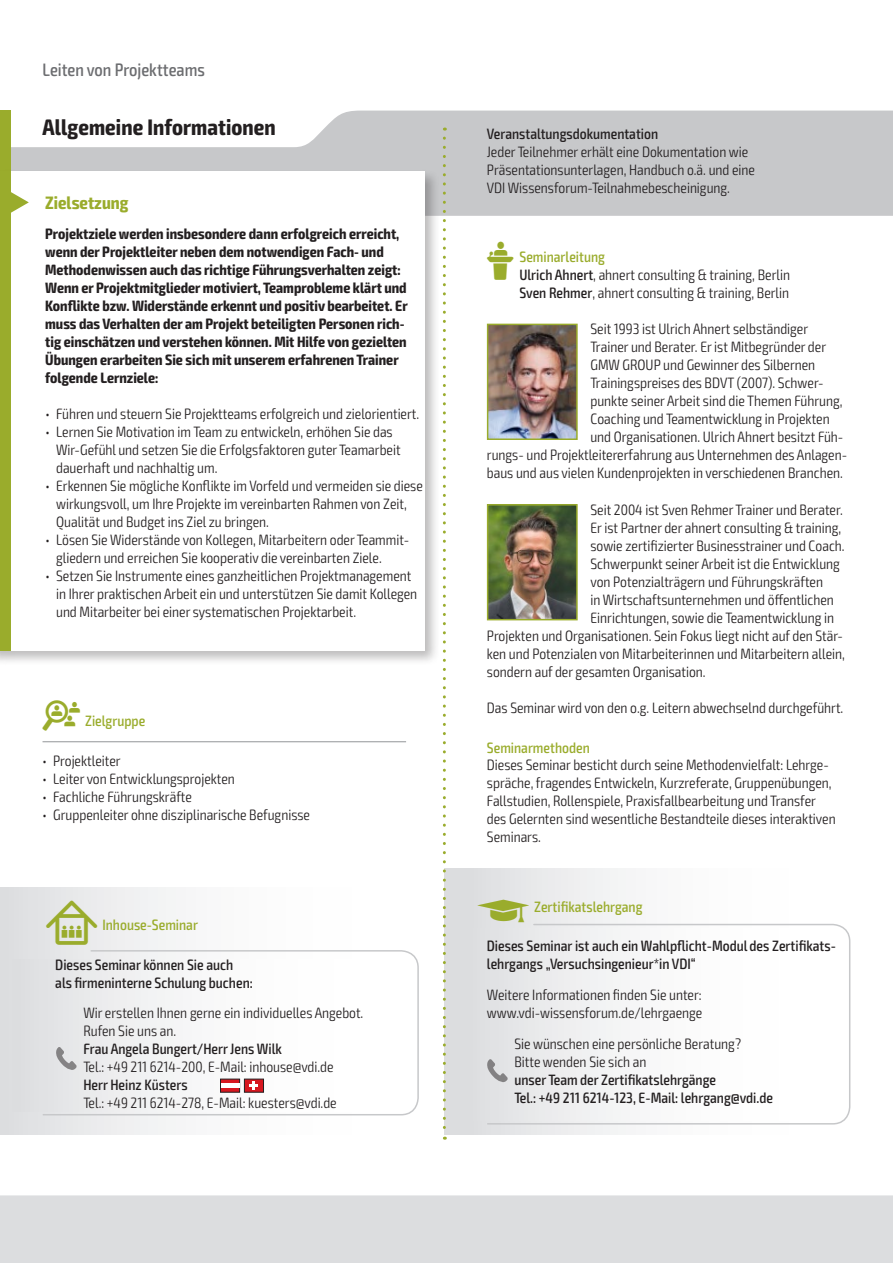
<style>
.page{position:relative;width:893px;height:1263px;background:#fff}
.page>*{position:absolute;margin:0;border:0;box-sizing:border-box;transform-origin:0 0}
.t1{font:700 condensed 22.5px "Exo 2";letter-spacing:.005em;color:#231f20}
.t2{font:500 condensed 18px "Exo 2";color:#6c6d70}
.t3{font:700 condensed 18px "Exo 2";color:#9aac2c}
.t4{font:300 condensed 15px/18px "Exo 2";color:#231f20}
.t5{font:700 condensed 15px/18px "Exo 2";color:#231f20}
.t6{font:500 condensed 15px/18px "Exo 2";color:#231f20}
.t7{font:500 condensed 15px "Exo 2";color:#9aac2c}
.s1{font-family:"VDI Iconset S4 A Regular";font-weight:400;font-stretch:normal}
.s2{font-family:"VDI Iconset S4 A Regular";font-weight:400;font-stretch:normal;font-size:15.45px}
.s3{font-weight:500}
</style>
<div class="page">
<div style="left:0;top:1195px;width:893px;height:68px;background:#dcdddf"></div>
<svg style="left:11px;top:111px;width:881px;height:105px;fill:#c7c8ca"></svg>
<hr style="left:892px;top:111px;width:1px;height:105px;background:#9aac2c">
<div style="left:0;top:111px;width:11px;height:63px;background:#9aac2c"></div>
<hr style="left:43px;top:741px;width:363px;height:1px;background:#939598">
<div style="left:0;top:168px;width:440px;height:498px;background:#231f20;opacity:.3"></div>
<div style="left:0;top:171px;width:424px;height:480px;background:#fff"></div>
<div style="left:0;top:171px;width:11px;height:480px;background:#9aac2c"></div>
<svg style="left:11px;top:192px;width:18px;height:21px"></svg>
<img style="left:490px;top:327px;width:85px;height:110px">
<div style="left:487px;top:324px;width:91px;height:116px;border:2px solid #9aac2c"></div>
<img style="left:490px;top:507px;width:85px;height:110px">
<div style="left:487px;top:504px;width:91px;height:116px;border:2px solid #9aac2c"></div>
<div style="left:444px;top:869px;width:406px;height:265px;background:linear-gradient(to right,#dfe0e2,#fff)"></div>
<svg style="left:486px;top:923px;width:365px;height:202px"></svg>
<div style="left:444px;top:928px;width:394px;height:192px;background:linear-gradient(to right,#dfe0e2,#fff)"></div>
<svg style="left:487px;top:1059px;width:21px;height:23px"></svg>
<div style="left:0;top:887px;width:419px;height:247px;background:linear-gradient(to right,#e2e3e5,#fff)"></div>
<svg style="left:42px;top:949px;width:377px;height:167px"></svg>
<div style="left:13px;top:959px;width:382px;height:152px;background:linear-gradient(to right,#e3e3e5,#fff)"></div>
<svg style="left:220px;top:1079px;width:44px;height:13px"></svg>
<div style="left:221px;top:1083px;width:18px;height:5px;background:#fff"></div>
<svg style="left:56px;top:1047px;width:21px;height:23px"></svg>
<svg style="left:443px;top:138px;width:3px;height:1002px"></svg>
<p class="t2" style="left:43px;top:59px;width:164px">Leiten von Projektteams</p>
<h1 class="t1" style="left:43px;top:113px;width:235px">Allgemeine Informationen</h1>
<p class="t6" style="left:487px;top:125px;width:173px">Veranstaltungsdokumentation</p>
<p class="t4" style="left:487px;top:143px;width:270px">Jeder Teilnehmer erhält eine Dokumentation wie<br>Präsentationsunterlagen, Handbuch o.ä. und eine<br>VDI Wissensforum-Teilnahmebescheinigung.</p>
<p class="t3" style="left:45px;top:192px;width:85px">Zielsetzung</p>
<p class="t5" style="left:45px;top:225px;width:364px">Projektziele werden insbesondere dann erfolgreich erreicht, wenn der Projektleiter neben dem notwendigen Fach- und Methodenwissen auch das richtige Führungsverhalten zeigt:<br>Wenn er Projektmitglieder motiviert, Teamprobleme klärt und Konflikte bzw. Widerstände erkennt und positiv bearbeitet. Er muss das Verhalten der am Projekt beteiligten Personen rich&shy;tig einschätzen und verstehen können. Mit Hilfe von gezielten Übungen erarbeiten Sie sich mit unserem erfahrenen Trainer folgende Lernziele:</p>
<p class="t4" style="left:45px;top:405px;width:375px">• Führen und steuern Sie Projektteams erfolgreich und zielorientiert.</p>
<p class="t4" style="left:56px;top:423px;width:346px;text-indent:-11px">• Lernen Sie Motivation im Team zu entwickeln, erhöhen Sie das<br>Wir-Gefühl und setzen Sie die Erfolgsfaktoren guter Teamarbeit dauerhaft und nachhaltig um.</p>
<p class="t4" style="left:56px;top:477px;width:368px;text-indent:-11px">• Erkennen Sie mögliche Konflikte im Vorfeld und vermeiden sie diese wirkungsvoll, um Ihre Projekte im vereinbarten Rahmen von Zeit,<br>Qualität und Budget ins Ziel zu bringen.</p>
<p class="t4" style="left:56px;top:531px;width:355px;text-indent:-11px">• Lösen Sie Widerstände von Kollegen, Mitarbeitern oder Teammit&shy;gliedern und erreichen Sie kooperativ die vereinbarten Ziele.</p>
<p class="t4" style="left:56px;top:567px;width:363px;text-indent:-11px">• Setzen Sie Instrumente eines ganzheitlichen Projektmanagement in Ihrer praktischen Arbeit ein und unterstützen Sie damit Kollegen und Mitarbeiter bei einer systematischen Projektarbeit.</p>
<p class="t7" style="left:43px;top:712px;width:104px"><span class="s1">Z</span> Zielgruppe</p>
<p class="t4" style="left:43px;top:751px;width:80px">• Projektleiter</p>
<p class="t4" style="left:43px;top:769px;width:194px">• Leiter von Entwicklungsprojekten</p>
<p class="t4" style="left:43px;top:787px;width:151px">• Fachliche Führungskräfte</p>
<p class="t4" style="left:43px;top:805px;width:269px">• Gruppenleiter ohne disziplinarische Befugnisse</p>
<p class="t7" style="left:46px;top:916px;width:153px"><span class="s2">I</span> Inhouse-Seminar</p>
<p class="t6" style="left:55px;top:955px;width:199px">Dieses Seminar können Sie auch als firmeninterne Schulung buchen:</p>
<p class="t4" style="left:83px;top:1004px;width:282px">Wir erstellen Ihnen gerne ein individuelles Angebot.<br>Rufen Sie uns an.</p>
<p class="t6" style="left:83px;top:1040px;width:200px">Frau Angela Bungert/Herr Jens Wilk</p>
<p class="t4" style="left:83px;top:1058px;width:252px">Tel.: +49 211 6214-200, E-Mail: inhouse@vdi.de</p>
<p class="t6" style="left:83px;top:1076px;width:106px">Herr Heinz Küsters</p>
<p class="t4" style="left:83px;top:1094px;width:255px">Tel.: +49 211 6214-278, E-Mail: kuesters@vdi.de</p>
<p class="t7" style="left:487px;top:248px;width:120px"><span class="s1">L</span> Seminarleitung</p>
<p class="t4" style="left:519px;top:266px;width:272px"><span class="s3">Ulrich Ahnert</span>, ahnert consulting &amp; training, Berlin<br><span class="s3">Sven Rehmer</span>, ahnert consulting &amp; training, Berlin</p>
<p class="t4" style="left:590px;top:320px;width:219px">Seit 1993 ist Ulrich Ahnert selbständiger</p>
<p class="t4" style="left:590px;top:338px;width:237px">Trainer und Berater. Er ist Mitbegründer der</p>
<p class="t4" style="left:590px;top:356px;width:226px">GMW GROUP und Gewinner des Silbernen</p>
<p class="t4" style="left:590px;top:374px;width:235px">Trainingspreises des BDVT (2007). Schwer-</p>
<p class="t4" style="left:590px;top:392px;width:254px">punkte seiner Arbeit sind die Themen Führung,</p>
<p class="t4" style="left:590px;top:410px;width:241px">Coaching und Teamentwicklung in Projekten</p>
<p class="t4" style="left:590px;top:428px;width:254px">und Organisationen. Ulrich Ahnert besitzt Füh-</p>
<p class="t4" style="left:487px;top:446px;width:362px">rungs- und Projektleitererfahrung aus Unternehmen des Anlagen-</p>
<p class="t4" style="left:487px;top:464px;width:358px">baus und aus vielen Kundenprojekten in verschiedenen Branchen.</p>
<p class="t4" style="left:590px;top:501px;width:254px">Seit 2004 ist Sven Rehmer Trainer und Berater.</p>
<p class="t4" style="left:590px;top:519px;width:252px">Er ist Partner der ahnert consulting &amp; training,</p>
<p class="t4" style="left:590px;top:537px;width:256px">sowie zertifizierter Businesstrainer und Coach.</p>
<p class="t4" style="left:590px;top:555px;width:251px">Schwerpunkt seiner Arbeit ist die Entwicklung</p>
<p class="t4" style="left:590px;top:573px;width:234px">von Potenzialträgern und Führungskräften</p>
<p class="t4" style="left:590px;top:591px;width:245px">in Wirtschaftsunternehmen und öffentlichen</p>
<p class="t4" style="left:590px;top:609px;width:245px">Einrichtungen, sowie die Teamentwicklung in</p>
<p class="t4" style="left:487px;top:627px;width:358px">Projekten und Organisationen. Sein Fokus liegt nicht auf den Stär-</p>
<p class="t4" style="left:487px;top:645px;width:359px">ken und Potenzialen von Mitarbeiterinnen und Mitarbeitern allein,</p>
<p class="t4" style="left:487px;top:663px;width:220px">sondern auf der gesamten Organisation.</p>
<p class="t4" style="left:487px;top:699px;width:358px">Das Seminar wird von den o.g. Leitern abwechselnd durchgeführt.</p>
<p class="t7" style="left:487px;top:738px;width:104px">Seminarmethoden</p>
<p class="t4" style="left:487px;top:756px;width:350px">Dieses Seminar besticht durch seine Methodenvielfalt: Lehrge&shy;spräche, fragendes Entwickeln, Kurzreferate, Gruppenübungen, Fallstudien, Rollenspiele, Praxisfallbearbeitung und Transfer des Gelernten sind wesentliche Bestandteile dieses interaktiven Seminars.</p>
<p class="t7" style="left:478px;top:898px;width:166px"><span class="s1">z</span> Zertifikatslehrgang</p>
<p class="t6" style="left:487px;top:937px;width:350px">Dieses Seminar ist auch ein Wahlpflicht-Modul des Zertifikats&shy;lehrgangs „Versuchsingenieur*in VDI“</p>
<p class="t4" style="left:487px;top:986px;width:217px">Weitere Informationen finden Sie unter: www.vdi-wissensforum.de/lehrgaenge</p>
<p class="t4" style="left:514px;top:1035px;width:228px">Sie wünschen eine persönliche Beratung?<br>Bitte wenden Sie sich an</p>
<p class="t6" style="left:514px;top:1071px;width:260px">unser Team der Zertifikatslehrgänge<br>Tel.: +49 211 6214-123, E-Mail: lehrgang@vdi.de</p>
</div>
